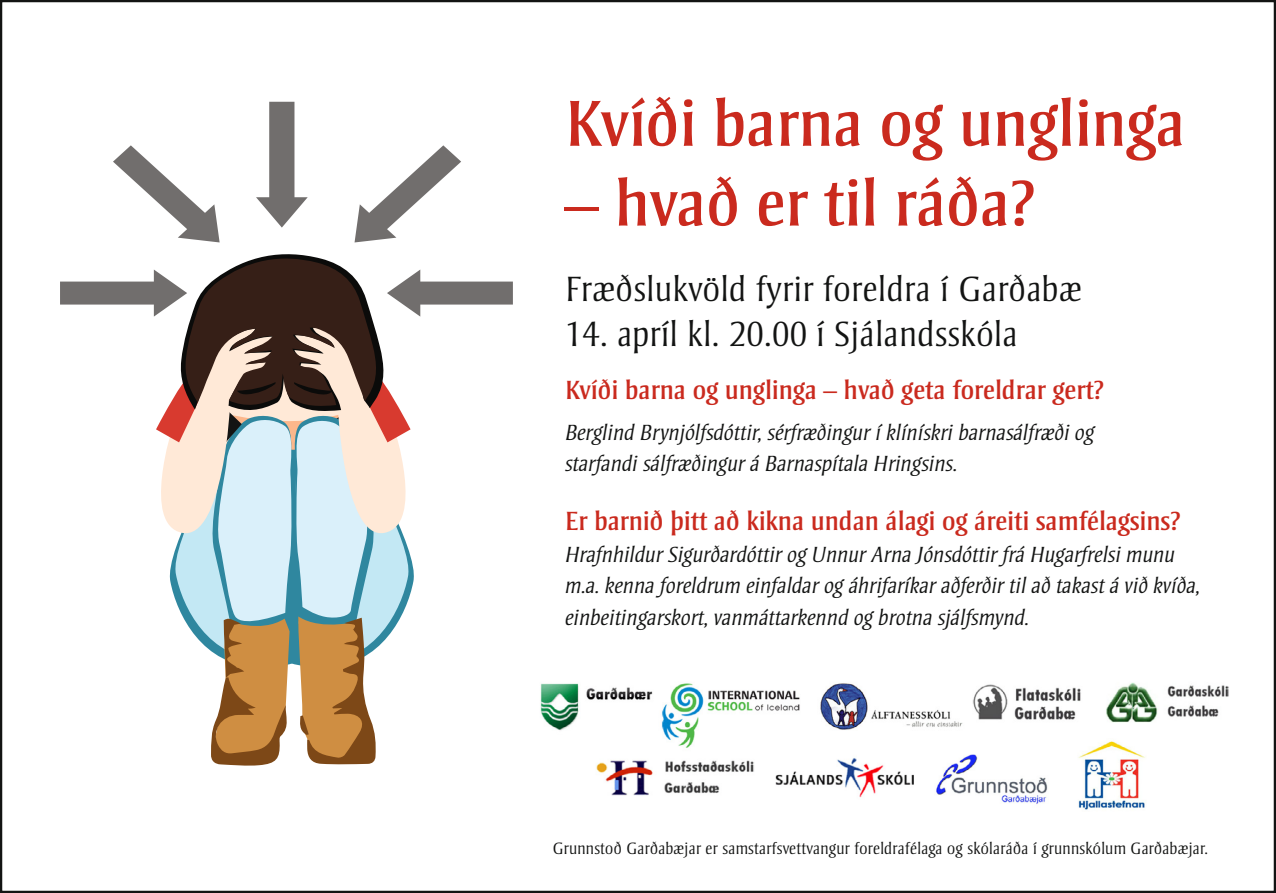
<style>
.page{position:relative;width:1276px;height:893px;background:#fff}
.page>*{position:absolute;margin:0;border:0;box-sizing:border-box;transform-origin:0 0}
.t1{font:66.38px "Strayhorn MT Std";color:#ca2a1e}
.t2{font:300 36px "Strayhorn MT Std";letter-spacing:.02em;color:#131413}
.t3{font:27px "Strayhorn MT Std";color:#ca2a1e}
.t4{font:italic 300 22.5px/31.5px "Strayhorn MT Std";color:#131413}
.t5{font:300 16.88px "Strayhorn MT Std";letter-spacing:.02em;color:#131413}
</style>
<div class="page">
<img style="left:540px;top:682px;width:689px;height:49px">
<img style="left:582px;top:722px;width:617px;height:88px">
<svg style="left:256px;top:102px;width:52px;height:126px"></svg>
<svg style="left:113px;top:145px;width:107px;height:97px"></svg>
<svg style="left:354px;top:145px;width:107px;height:97px"></svg>
<svg style="left:60px;top:254px;width:453px;height:512px"></svg>
<h1 class="t1" style="left:565px;top:86px;width:622px">Kvíði barna og unglinga</h1>
<h1 class="t1" style="left:565px;top:166px;width:472px">– hvað er til ráða?</h1>
<h2 class="t2" style="left:565px;top:269px;width:518px">Fræðslukvöld fyrir foreldra í Garðabæ</h2>
<h2 class="t2" style="left:565px;top:314px;width:454px">14. apríl kl. 20.00 í Sjálandsskóla</h2>
<p class="t3" style="left:565px;top:375px;width:540px">Kvíði barna og unglinga – hvað geta foreldrar gert?</p>
<p class="t4" style="left:565px;top:417px;width:531px">Berglind Brynjólfsdóttir, sérfræðingur í klínískri barnasálfræði og starfandi sálfræðingur á Barnaspítala Hringsins.</p>
<p class="t3" style="left:565px;top:506px;width:617px">Er barnið þitt að kikna undan álagi og áreiti samfélagsins?</p>
<p class="t4" style="left:565px;top:539px;width:636px">Hrafnhildur Sigurðardóttir og Unnur Arna Jónsdóttir frá Hugarfrelsi munu m.a. kenna foreldrum einfaldar og áhrifaríkar aðferðir til að takast á við kvíða, einbeitingarskort, vanmáttarkennd og brotna sjálfsmynd.</p>
<p class="t5" style="left:553px;top:839px;width:657px">Grunnstoð Garðabæjar er samstarfsvettvangur foreldrafélaga og skólaráða í grunnskólum Garðabæjar.</p>
</div>
